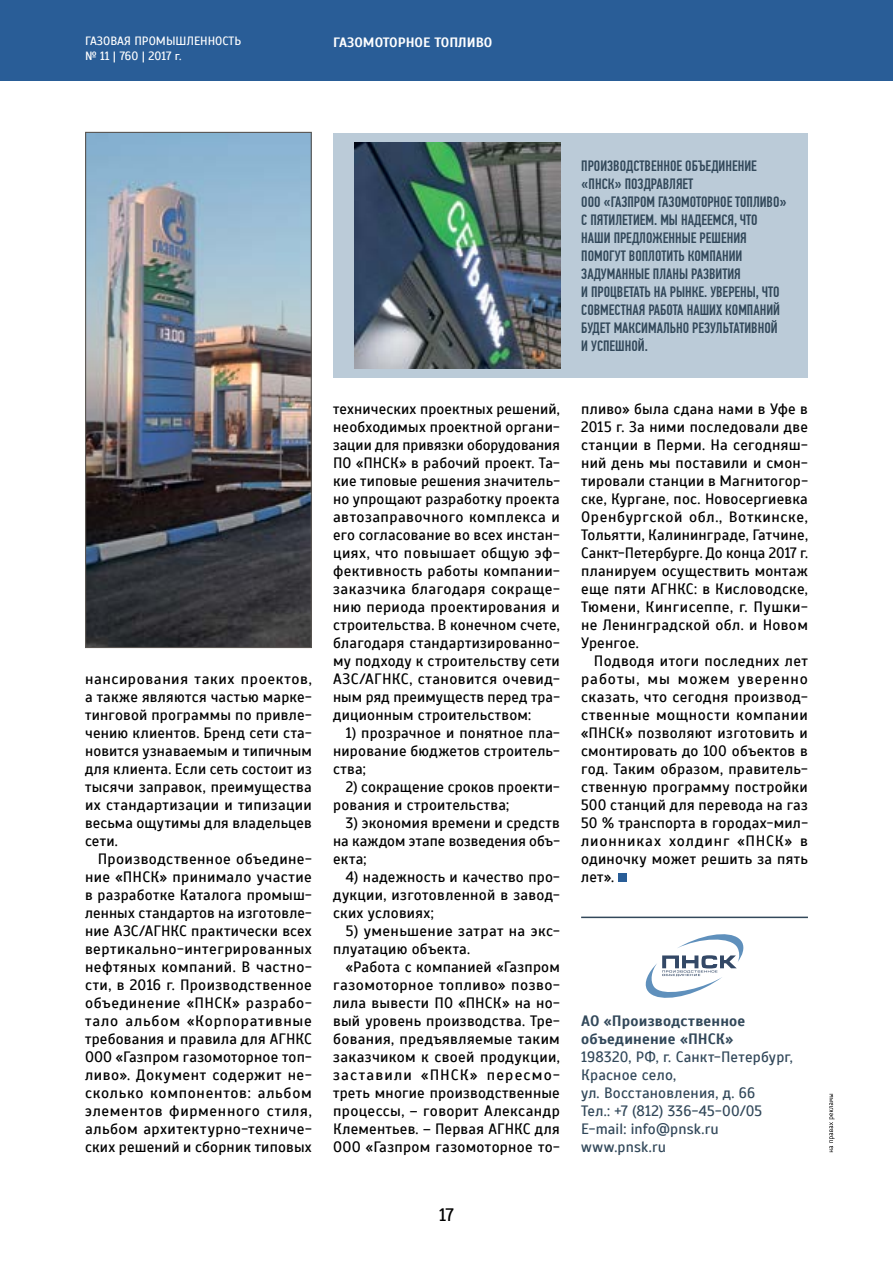
<style>
.page{position:relative;width:893px;height:1263px;background:#fff}
.page>*{position:absolute;margin:0;border:0;box-sizing:border-box;transform-origin:0 0}
.t1{font:18px "Scada";color:#000}
.t2{font:15px/18px "Scada";letter-spacing:.015em;color:#000;text-align:justify}
.t3{font:500 15px/18px "PF Din Text Comp Pro";color:#32485a}
.t4{font:15px/18px "Scada";letter-spacing:.015em;color:#32485a}
.t5{font:700 15px/18px "Scada";letter-spacing:.015em;color:#32485a}
.t6{font:700 13.5px "Scada";color:#fff}
.t7{font:12px/14.4px "Scada";color:#fff}
</style>
<div class="page">
<div style="left:0;top:0;width:893px;height:81px;background:#295d97"></div>
<div style="left:619px;top:873px;width:8px;height:9px;background:#295d97"></div>
<svg style="left:829px;top:1094px;width:6px;height:58px"></svg>
<svg style="left:646px;top:934px;width:97px;height:64px"></svg>
<hr style="left:581px;top:917px;width:227px;height:1px;background:#32485a">
<div style="left:333px;top:133px;width:475px;height:245px;background:#bbcbd8"></div>
<img style="left:355px;top:143px;width:205px;height:225px">
<img style="left:87px;top:134px;width:223px;height:512px">
<div style="left:85px;top:132px;width:227px;height:516px;border:1px solid #5b5753"></div>
<p class="t7" style="left:85px;top:34px;width:158px">ГАЗОВАЯ ПРОМЫШЛЕННОСТЬ № 11 | 760 | 2017 г.</p>
<p class="t6" style="left:333px;top:34px;width:161px">ГАЗОМОТОРНОЕ ТОПЛИВО</p>
<p class="t2" style="left:85px;top:670px;width:228px">нансирования таких проектов, а также являются частью марке&shy;тинговой программы по привле&shy;чению клиентов. Бренд сети ста&shy;новится узнаваемым и типичным для клиента. Если сеть состоит из тысячи заправок, преимущества их стандартизации и типизации весьма ощутимы для владельцев сети.</p>
<p class="t2" style="left:85px;top:850px;width:228px;text-indent:13px">Производственное объедине&shy;ние «ПНСК» принимало участие в разработке Каталога промыш&shy;ленных стандартов на изготовле&shy;ние АЗС/АГНКС практически всех вертикально-интегрированных нефтяных компаний. В частно&shy;сти, в 2016 г. Производственное объединение «ПНСК» разрабо&shy;тало альбом «Корпоративные требования и правила для АГНКС ООО «Газпром газомоторное топ&shy;ливо». Документ содержит не&shy;сколько компонентов: альбом элементов фирменного стиля, альбом архитектурно-техниче&shy;ских решений и сборник типовых</p>
<p class="t2" style="left:333px;top:400px;width:228px">технических проектных решений, необходимых проектной органи&shy;зации для привязки оборудования ПО «ПНСК» в рабочий проект. Та&shy;кие типовые решения значитель&shy;но упрощают разработку проекта автозаправочного комплекса и его согласование во всех инстан&shy;циях, что повышает общую эф&shy;фективность работы компании&shy;заказчика благодаря сокраще&shy;нию периода проектирования и строительства. В конечном счете, благодаря стандартизированно&shy;му подходу к строительству сети АЗС/АГНКС, становится очевид&shy;ным ряд преимуществ перед тра&shy;диционным строительством:</p>
<p class="t2" style="left:333px;top:724px;width:228px;text-indent:13px">1) прозрачное и понятное пла&shy;нирование бюджетов строитель&shy;ства;</p>
<p class="t2" style="left:333px;top:778px;width:228px;text-indent:13px">2) сокращение сроков проекти&shy;рования и строительства;</p>
<p class="t2" style="left:333px;top:814px;width:228px;text-indent:13px">3) экономия времени и средств на каждом этапе возведения объ&shy;екта;</p>
<p class="t2" style="left:333px;top:868px;width:228px;text-indent:13px">4) надежность и качество про&shy;дукции, изготовленной в завод&shy;ских условиях;</p>
<p class="t2" style="left:333px;top:922px;width:228px;text-indent:13px">5) уменьшение затрат на экс&shy;плуатацию объекта.</p>
<p class="t2" style="left:333px;top:958px;width:228px;text-indent:13px">«Работа с компанией «Газпром газомоторное топливо» позво&shy;лила вывести ПО «ПНСК» на но&shy;вый уровень производства. Тре&shy;бования, предъявляемые таким заказчиком к своей продукции, заставили «ПНСК» пересмо&shy;треть многие производственные процессы, – говорит Александр Клементьев. – Первая АГНКС для ООО «Газпром газомоторное то-</p>
<p class="t1" style="left:439px;top:1204px;width:16px">17</p>
<p class="t3" style="left:581px;top:157px;width:207px">ПРОИЗВОДСТВЕННОЕ ОБЪЕДИНЕНИЕ «ПНСК» ПОЗДРАВЛЯЕТ<br>ООО «ГАЗПРОМ ГАЗОМОТОРНОЕ ТОПЛИВО»<br>С ПЯТИЛЕТИЕМ. МЫ НАДЕЕМСЯ, ЧТО<br>НАШИ ПРЕДЛОЖЕННЫЕ РЕШЕНИЯ<br>ПОМОГУТ ВОПЛОТИТЬ КОМПАНИИ<br>ЗАДУМАННЫЕ ПЛАНЫ РАЗВИТИЯ<br>И ПРОЦВЕТАТЬ НА РЫНКЕ. УВЕРЕНЫ, ЧТО<br>СОВМЕСТНАЯ РАБОТА НАШИХ КОМПАНИЙ<br>БУДЕТ МАКСИМАЛЬНО РЕЗУЛЬТАТИВНОЙ<br>И УСПЕШНОЙ.</p>
<p class="t2" style="left:581px;top:400px;width:228px">пливо» была сдана нами в Уфе в 2015 г. За ними последовали две станции в Перми. На сегодняш&shy;ний день мы поставили и смон&shy;тировали станции в Магнитогор&shy;ске, Кургане, пос. Новосергиевка Оренбургской обл., Воткинске, Тольятти, Калининграде, Гатчине, Санкт-Петербурге. До конца 2017 г. планируем осуществить монтаж еще пяти АГНКС: в Кисловодске, Тюмени, Кингисеппе, г. Пушки&shy;не Ленинградской обл. и Новом Уренгое.</p>
<p class="t2" style="left:581px;top:652px;width:228px;text-indent:13px">Подводя итоги последних лет работы, мы можем уверенно сказать, что сегодня производ&shy;ственные мощности компании «ПНСК» позволяют изготовить и смонтировать до 100 объектов в год. Таким образом, правитель&shy;ственную программу постройки 500 станций для перевода на газ 50 % транспорта в городах-мил&shy;лионниках холдинг «ПНСК» в одиночку может решить за пять лет».</p>
<p class="t5" style="left:581px;top:1012px;width:166px">АО «Производственное объединение «ПНСК»</p>
<p class="t4" style="left:581px;top:1048px;width:213px">198320, РФ, г. Санкт-Петербург,<br>Красное село,<br>ул. Восстановления, д. 66<br>Тел.: +7 (812) 336-45-00/05<br>E-mail: info@pnsk.ru www.pnsk.ru</p>
</div>
